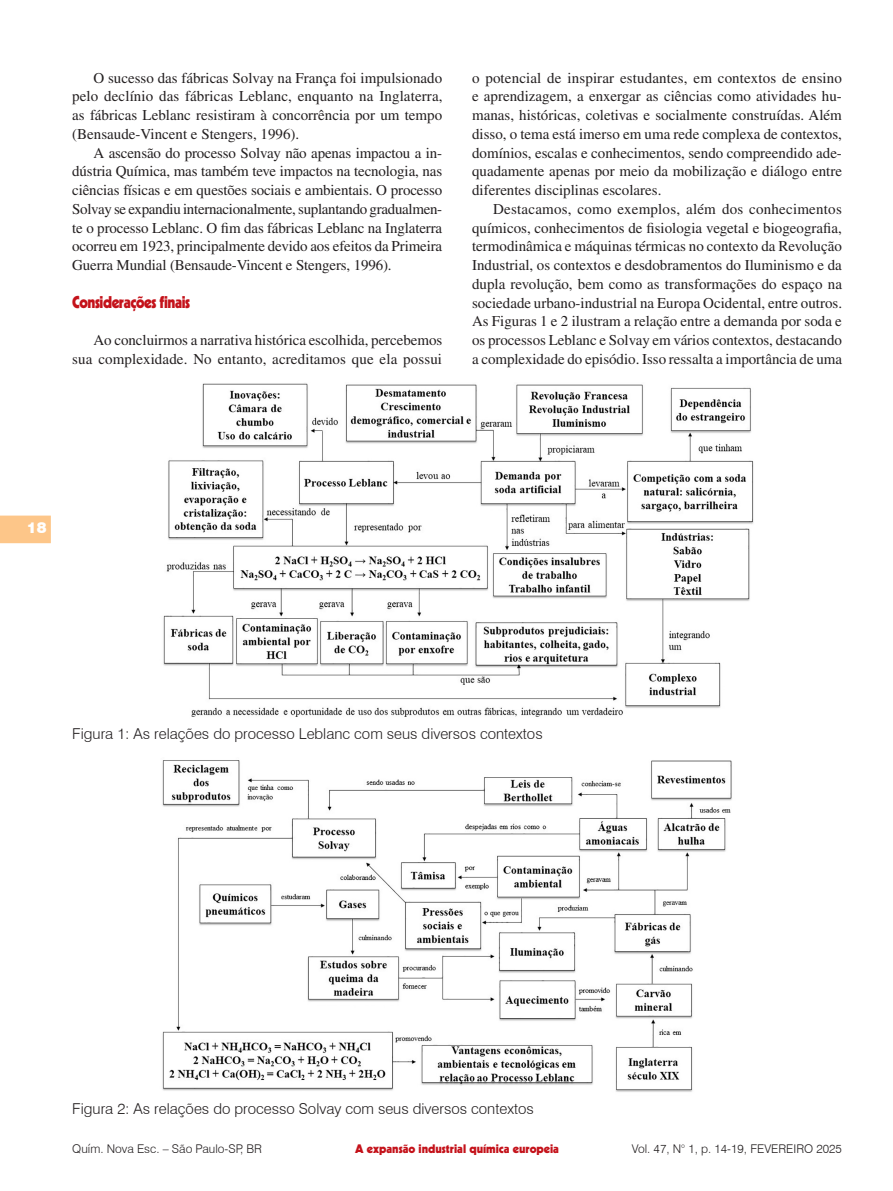
<style>
.page{position:relative;width:893px;height:1191px;background:#fff}
.page>*{position:absolute;margin:0;border:0;box-sizing:border-box;transform-origin:0 0}
.Seção{font:900 16.5px "Kabel LT Std";letter-spacing:-.03em;color:#c4121a;scale:.9 1}
.t1{font:15px/18.8px "Times LT Std";letter-spacing:-.005em;color:#231f20;text-align:justify}
.Figura{font:300 15px "Swiss 721 BT";color:#231f20}
.t2{font:900 15px "Swiss 721 BT";color:#fff}
.t3{font:300 12px "Swiss 721 BT";color:#231f20}
.t4{font:900 12px "Kabel LT Std";color:#c4121a}
</style>
<div class="page">
<svg style="left:0;top:515px;width:51px;height:28px"></svg>
<img style="left:163px;top:383px;width:591px;height:334px">
<img style="left:162px;top:760px;width:570px;height:332px">
<p class="t1" style="left:72px;top:68px;width:372px;text-indent:21px">O sucesso das fábricas Solvay na França foi impulsionado pelo declínio das fábricas Leblanc, enquanto na Inglaterra, as fábricas Leblanc resistiram à concorrência por um tempo (Bensaude-Vincent e Stengers, 1996).</p>
<p class="t1" style="left:72px;top:143px;width:371px;text-indent:21px">A ascensão do processo Solvay não apenas impactou a in&shy;dústria Química, mas também teve impactos na tecnologia, nas ciências físicas e em questões sociais e ambientais. O processo Solvay se expandiu internacionalmente, suplantando gradualmen&shy;te o processo Leblanc. O fim das fábricas Leblanc na Inglaterra ocorreu em 1923, principalmente devido aos efeitos da Primeira Guerra Mundial (Bensaude-Vincent e Stengers, 1996).</p>
<p class="Seção" style="left:72px;top:291px;width:132px">Considerações finais</p>
<p class="t1" style="left:72px;top:331px;width:372px;text-align:right">Ao concluirmos a narrativa histórica escolhida, percebemos sua complexidade. No entanto, acreditamos que ela possui</p>
<p class="t1" style="left:472px;top:68px;width:372px">o potencial de inspirar estudantes, em contextos de ensino e aprendizagem, a enxergar as ciências como atividades hu&shy;manas, históricas, coletivas e socialmente construídas. Além disso, o tema está imerso em uma rede complexa de contextos, domínios, escalas e conhecimentos, sendo compreendido ade&shy;quadamente apenas por meio da mobilização e diálogo entre diferentes disciplinas escolares.</p>
<p class="t1" style="left:472px;top:199px;width:372px;text-indent:21px">Destacamos, como exemplos, além dos conhecimentos químicos, conhecimentos de fisiologia vegetal e biogeografia, termodinâmica e máquinas térmicas no contexto da Revolução Industrial, os contextos e desdobramentos do Iluminismo e da dupla revolução, bem como as transformações do espaço na sociedade urbano-industrial na Europa Ocidental, entre outros.<br>As Figuras 1 e 2 ilustram a relação entre a demanda por soda e os processos Leblanc e Solvay em vários contextos, destacando a complexidade do episódio. Isso ressalta a importância de uma</p>
<p class="t2" style="left:27px;top:518px;width:21px">18</p>
<p class="Figura" style="left:72px;top:724px;width:472px">Figura 1: As relações do processo Leblanc com seus diversos contextos</p>
<p class="Figura" style="left:72px;top:1099px;width:463px">Figura 2: As relações do processo Solvay com seus diversos contextos</p>
<p class="t3" style="left:72px;top:1141px;width:191px">Quím. Nova Esc. – São Paulo-SP, BR</p>
<p class="t3" style="left:632px;top:1141px;width:212px">Vol. 47, N° 1, p. 14-19, FEVEREIRO 2025</p>
<p class="t4" style="left:355px;top:1141px;width:205px">A expansão industrial química europeia</p>
</div>
